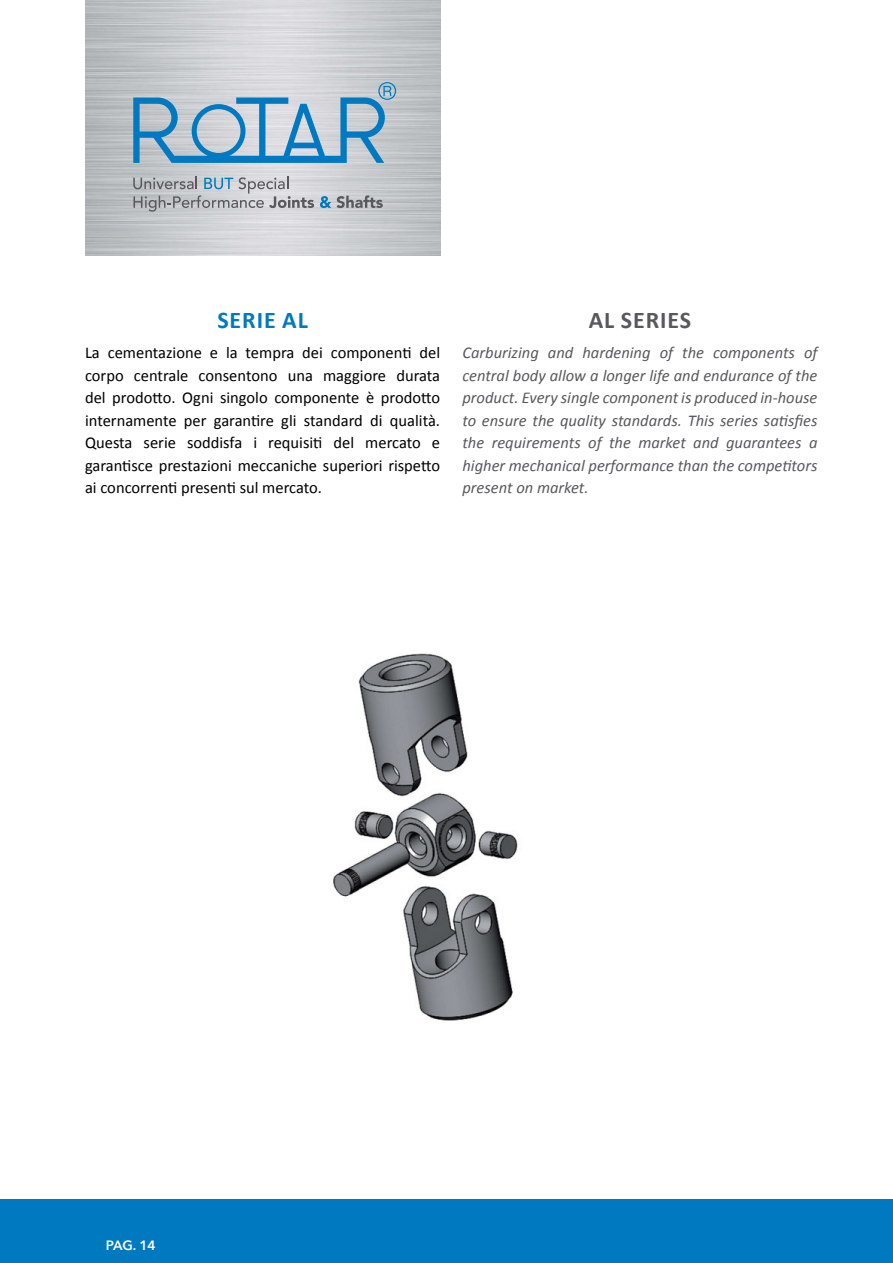
<style>
.page{position:relative;width:893px;height:1263px;background:#fff}
.page>*{position:absolute;margin:0;border:0;box-sizing:border-box;transform-origin:0 0}
.t1{font:700 24px "Calibri";letter-spacing:.04em;color:#58595b}
.t2{font:700 24px "Calibri";letter-spacing:.04em;color:#0079c1}
.t3{font:16.5px/22.5px "Calibri";color:#000;text-align:justify}
.t4{font:italic 16.5px/22.5px "Calibri";color:#58595b;text-align:justify}
.t5{font:600 13.5px "Avenir Next";color:#fff}
</style>
<div class="page">
<div style="left:0;top:1199px;width:893px;height:64px;background:#0079c1"></div>
<img style="left:85px;top:0;width:355px;height:255px">
<svg style="left:133px;top:177px;width:181px;height:35px;background:#b7babf"></svg>
<svg style="left:320px;top:195px;width:63px;height:13px"></svg>
<svg style="left:133px;top:82px;width:263px;height:81px;background:#98b9cf"></svg>
<img style="left:333px;top:653px;width:185px;height:368px">
<h1 class="t2" style="left:217px;top:305px;width:92px">SERIE AL</h1>
<p class="t3" style="left:85px;top:342px;width:357px">La cementazione e la tempra dei componenti del corpo centrale consentono una maggiore durata del prodotto. Ogni singolo componente è prodotto internamente per garantire gli standard di qualità.<br>Questa serie soddisfa i requisiti del mercato e garantisce prestazioni meccaniche superiori rispetto ai concorrenti presenti sul mercato.</p>
<h1 class="t1" style="left:589px;top:305px;width:104px">AL SERIES</h1>
<p class="t4" style="left:462px;top:341px;width:357px">Carburizing and hardening of the components of central body allow a longer life and endurance of the product. Every single component is produced in-house to ensure the quality standards. This series satisfies the requirements of the market and guarantees a higher mechanical performance than the competitors present on market.</p>
<p class="t5" style="left:106px;top:1233px;width:52px">PAG. 14</p>
</div>
